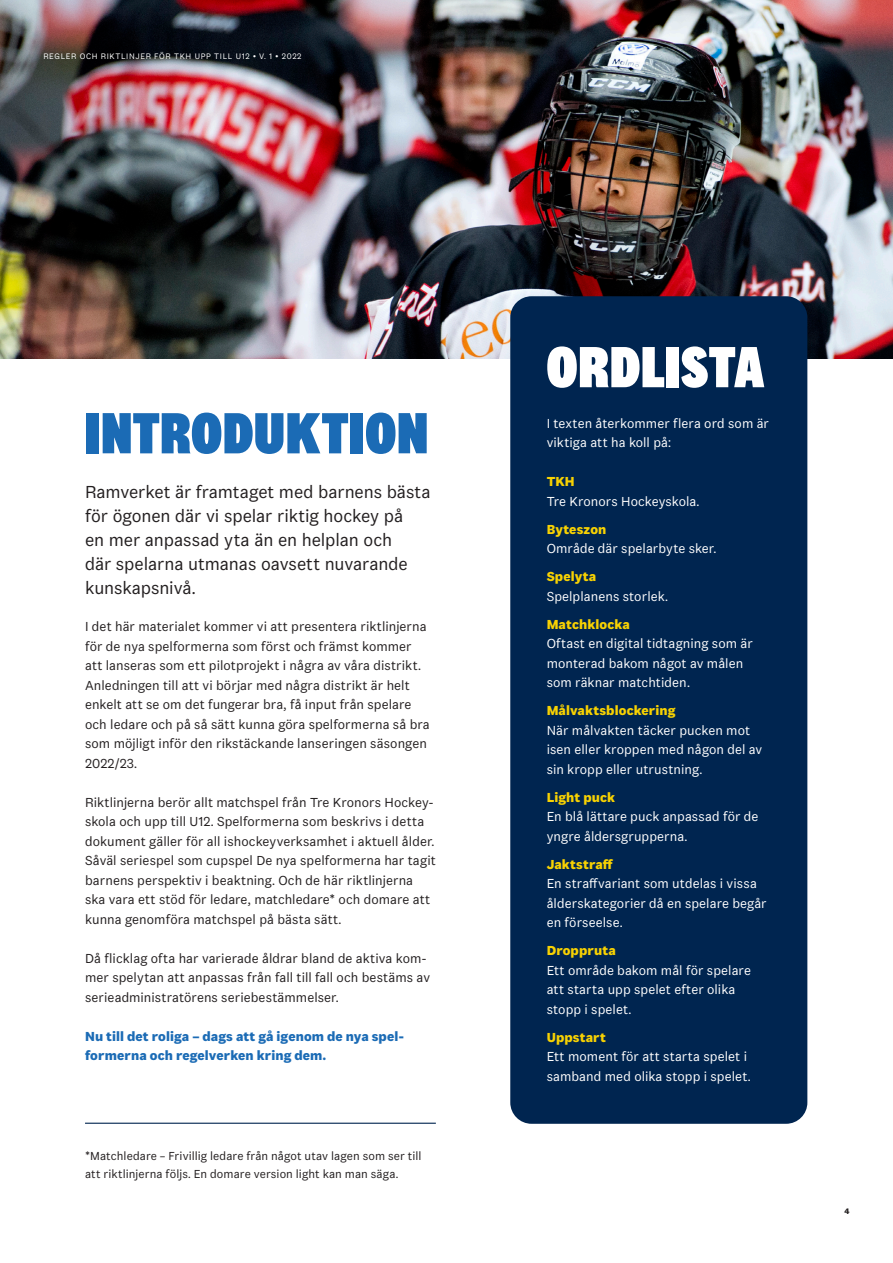
<style>
.page{position:relative;width:893px;height:1263px;background:#fff}
.page>*{position:absolute;margin:0;border:0;box-sizing:border-box;transform-origin:0 0}
.t1{font:60px "Flex Display 100 Black";letter-spacing:.02em;color:#1b6bb5}
.t2{font:60px "Flex Display 100 Black";letter-spacing:.02em;color:#fff}
.t3{font:18px/24px "Flex 70 Regular";letter-spacing:-.005em;color:#231f20}
.t4{font:13.5px/19.5px "Flex 70 Regular";letter-spacing:.005em;color:#231f20}
.t5{font:13.5px/19.5px "Flex 70 Regular";letter-spacing:.005em;color:#fff}
.t6{font:13.5px "Flex 90 Bold";letter-spacing:.01em;color:#f8d202}
.t7{font:13.5px/19.5px "Flex 90 Bold";letter-spacing:.005em;color:#1b6bb5}
.t8{font:12px/18px "Flex 70 Regular";letter-spacing:.005em;color:#231f20}
.t9{font:8.25px "Flex 70 Regular";letter-spacing:.08em;color:#fff}
.t10{font:8.25px "Flex 90 Bold";color:#231f20}
</style>
<div class="page">
<img style="left:0;top:0;width:893px;height:358px">
<div style="left:510px;top:296px;width:297px;height:828px;background:#002550;border-radius:21px"></div>
<hr style="left:85px;top:1123px;width:351px;height:1px;background:#002550">
<p class="t9" style="left:43px;top:51px;width:259px">REGLER OCH RIKTLINJER FÖR TKH UPP TILL U12 • V. 1 • 2022</p>
<h1 class="t1" style="left:85px;top:398px;width:344px">INTRODUKTION</h1>
<h2 class="t3" style="left:85px;top:480px;width:347px">Ramverket är framtaget med barnens bästa för ögonen där vi spelar riktig hockey på<br>en mer anpassad yta än en helplan och<br>där spelarna utmanas oavsett nuvarande kunskapsnivå.</h2>
<p class="t4" style="left:85px;top:616px;width:346px">I det här materialet kommer vi att presentera riktlinjerna för de nya spelformerna som först och främst kommer att lanseras som ett pilotprojekt i några av våra distrikt.<br>Anledningen till att vi börjar med några distrikt är helt enkelt att se om det fungerar bra, få input från spelare och ledare och på så sätt kunna göra spelformerna så bra som möjligt inför den rikstäckande lanseringen säsongen 2022/23.</p>
<p class="t4" style="left:85px;top:792px;width:352px">Riktlinjerna berör allt matchspel från Tre Kronors Hockey&shy;skola och upp till U12. Spelformerna som beskrivs i detta dokument gäller för all ishockeyverksamhet i aktuell ålder.<br>Såväl seriespel som cupspel De nya spelformerna har tagit barnens perspektiv i beaktning. Och de här riktlinjerna ska vara ett stöd för ledare, matchledare* och domare att kunna genomföra matchspel på bästa sätt.</p>
<p class="t4" style="left:85px;top:948px;width:347px">Då flicklag ofta har varierade åldrar bland de aktiva kom&shy;mer spelytan att anpassas från fall till fall och bestäms av serieadministratörens seriebestämmelser.</p>
<p class="t7" style="left:85px;top:1026px;width:320px">Nu till det roliga – dags att gå igenom de nya spel&shy;formerna och regelverken kring dem.</p>
<p class="t8" style="left:85px;top:1146px;width:338px">*Matchledare – Frivillig ledare från något utav lagen som ser till att riktlinjerna följs. En domare version light kan man säga.</p>
<h1 class="t2" style="left:547px;top:332px;width:219px">ORDLISTA</h1>
<p class="t5" style="left:547px;top:413px;width:224px">I texten återkommer flera ord som är viktiga att ha koll på:</p>
<p class="t6" style="left:547px;top:473px;width:29px">TKH</p>
<p class="t5" style="left:547px;top:491px;width:154px">Tre Kronors Hockeyskola.</p>
<p class="t6" style="left:547px;top:521px;width:61px">Byteszon</p>
<p class="t5" style="left:547px;top:538px;width:171px">Område där spelarbyte sker.</p>
<p class="t6" style="left:547px;top:568px;width:51px">Spelyta</p>
<p class="t5" style="left:547px;top:586px;width:123px">Spelplanens storlek.</p>
<p class="t6" style="left:547px;top:616px;width:85px">Matchklocka</p>
<p class="t5" style="left:547px;top:633px;width:208px">Oftast en digital tidtagning som är monterad bakom något av målen som räknar matchtiden.</p>
<p class="t6" style="left:547px;top:702px;width:130px">Målvaktsblockering</p>
<p class="t5" style="left:547px;top:720px;width:217px">När målvakten täcker pucken mot isen eller kroppen med någon del av sin kropp eller utrustning.</p>
<p class="t6" style="left:547px;top:789px;width:70px">Light puck</p>
<p class="t5" style="left:547px;top:806px;width:213px">En blå lättare puck anpassad för de yngre åldersgrupperna.</p>
<p class="t6" style="left:547px;top:856px;width:68px">Jaktstraff</p>
<p class="t5" style="left:547px;top:873px;width:222px">En straffvariant som utdelas i vissa ålderskategorier då en spelare begår en förseelse.</p>
<p class="t6" style="left:547px;top:942px;width:71px">Droppruta</p>
<p class="t5" style="left:547px;top:960px;width:206px">Ett område bakom mål för spelare att starta upp spelet efter olika stopp i spelet.</p>
<p class="t6" style="left:547px;top:1029px;width:61px">Uppstart</p>
<p class="t5" style="left:547px;top:1046px;width:205px">Ett moment för att starta spelet i samband med olika stopp i spelet.</p>
<p class="t10" style="left:844px;top:1206px;width:7px">4</p>
</div>
